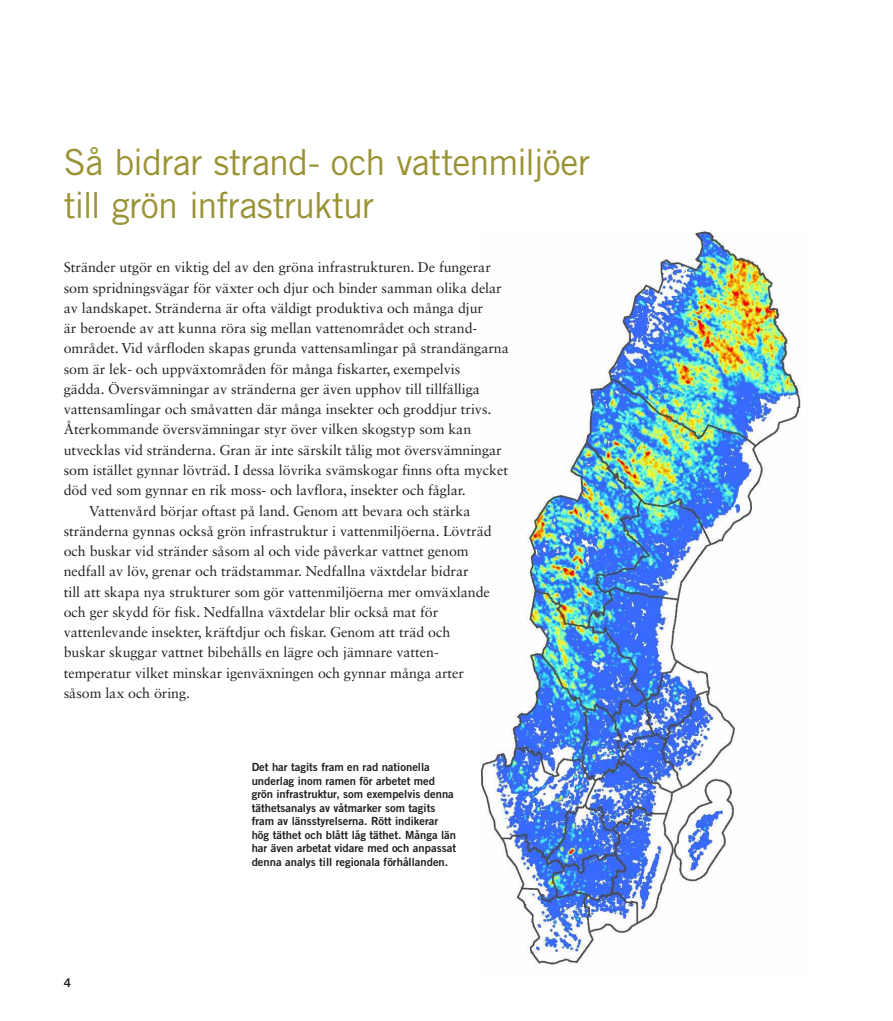
<style>
.page{position:relative;width:893px;height:1021px;background:#fff}
.page>*{position:absolute;margin:0;border:0;box-sizing:border-box;transform-origin:0 0}
.t1{font:36px/43.2px "Trade Gothic LT Std";letter-spacing:-.02em;color:#9a9335}
.t2{font:14.25px "Sabon LT Std";letter-spacing:-.005em;color:#231f20}
.t3{font:12px "Trade Gothic LT Std Bd 2";color:#231f20}
.t4{font:11.25px/13.5px "Trade Gothic LT Std Bd 2";color:#231f20}
</style>
<div class="page">
<img style="left:480px;top:230px;width:321px;height:735px">
<h1 class="t1" style="left:64px;top:140px;width:528px">Så bidrar strand- och vattenmiljöer till grön infrastruktur</h1>
<p class="t2" style="left:64px;top:259px;width:429px">Stränder utgör en viktig del av den gröna infrastrukturen. De fungerar</p>
<p class="t2" style="left:64px;top:279px;width:439px">som spridningsvägar för växter och djur och binder samman olika delar</p>
<p class="t2" style="left:64px;top:299px;width:421px">av landskapet. Stränderna är ofta väldigt produktiva och många djur</p>
<p class="t2" style="left:64px;top:320px;width:415px">är beroende av att kunna röra sig mellan vattenområdet och strand-</p>
<p class="t2" style="left:64px;top:340px;width:447px">området. Vid vårfloden skapas grunda vattensamlingar på strandängarna</p>
<p class="t2" style="left:64px;top:360px;width:398px">som är lek- och uppväxtområden för många fiskarter, exempelvis</p>
<p class="t2" style="left:64px;top:380px;width:418px">gädda. Översvämningar av stränderna ger även upphov till tillfälliga</p>
<p class="t2" style="left:64px;top:401px;width:429px">vattensamlingar och småvatten där många insekter och groddjur trivs.</p>
<p class="t2" style="left:64px;top:421px;width:409px">Återkommande översvämningar styr över vilken skogstyp som kan</p>
<p class="t2" style="left:64px;top:441px;width:440px">utvecklas vid stränderna. Gran är inte särskilt tålig mot översvämningar</p>
<p class="t2" style="left:64px;top:461px;width:446px">som istället gynnar lövträd. I dessa lövrika svämskogar finns ofta mycket</p>
<p class="t2" style="left:64px;top:482px;width:403px">död ved som gynnar en rik moss- och lavflora, insekter och fåglar.</p>
<p class="t2" style="left:89px;top:502px;width:383px">Vattenvård börjar oftast på land. Genom att bevara och stärka</p>
<p class="t2" style="left:64px;top:522px;width:429px">stränderna gynnas också grön infrastruktur i vattenmiljöerna. Lövträd</p>
<p class="t2" style="left:64px;top:542px;width:406px">och buskar vid stränder såsom al och vide påverkar vattnet genom</p>
<p class="t2" style="left:64px;top:563px;width:406px">nedfall av löv, grenar och trädstammar. Nedfallna växtdelar bidrar</p>
<p class="t2" style="left:64px;top:583px;width:428px">till att skapa nya strukturer som gör vattenmiljöerna mer omväxlande</p>
<p class="t2" style="left:64px;top:603px;width:376px">och ger skydd för fisk. Nedfallna växtdelar blir också mat för</p>
<p class="t2" style="left:64px;top:623px;width:388px">vattenlevande insekter, kräftdjur och fiskar. Genom att träd och</p>
<p class="t2" style="left:64px;top:644px;width:377px">buskar skuggar vattnet bibehålls en lägre och jämnare vatten-</p>
<p class="t2" style="left:64px;top:664px;width:402px">temperatur vilket minskar igenväxningen och gynnar många arter</p>
<p class="t2" style="left:64px;top:684px;width:128px">såsom lax och öring.</p>
<p class="t3" style="left:64px;top:975px;width:9px">4</p>
<p class="t4" style="left:252px;top:760px;width:206px">Det har tagits fram en rad nationella underlag inom ramen för arbetet med grön infrastruktur, som exempelvis denna täthetsanalys av våtmarker som tagits fram av länsstyrelserna. Rött indikerar hög täthet och blått låg täthet. Många län har även arbetat vidare med och anpassat denna analys till regionala förhållanden.</p>
</div>
